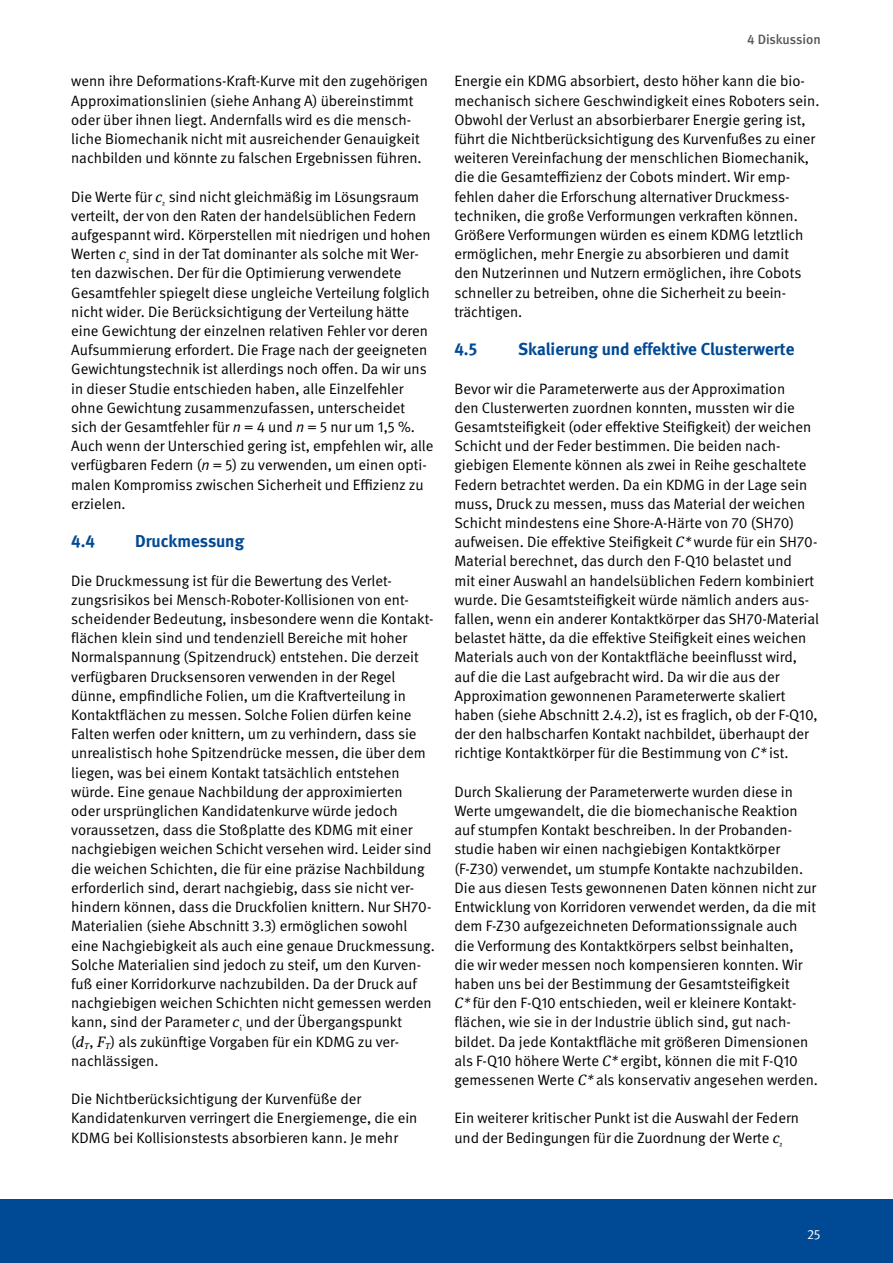
<style>
.page{position:relative;width:893px;height:1263px;background:#fff}
.page>*{position:absolute;margin:0;border:0;box-sizing:border-box;transform-origin:0 0}
.Headlines_H2_1_1{font:700 17.25px "DGUV Meta";color:#004994}
.Innenteil_P_Grundtext{font:15px/19.2px "DGUV Meta";color:#000}
.t1{font:500 13.5px "DGUV Meta";letter-spacing:-.005em;color:#575756}
.t2{font:13.5px "DGUV Meta";color:#fff}
.s1{font-family:"DGUV Meta Serif";font-style:italic}
.s2{font-style:italic}
.s3{font-family:"Cambria Math";font-style:italic}
</style>
<div class="page">
<div style="left:0;top:1199px;width:893px;height:64px;background:#004994"></div>
<p class="Innenteil_P_Grundtext" style="left:71px;top:72px;width:358px">wenn ihre Deformations-Kraft-Kurve mit den zugehörigen Approximationslinien (siehe Anhang A) übereinstimmt oder über ihnen liegt. Andernfalls wird es die mensch&shy;liche Biomechanik nicht mit ausreichender Genauigkeit nachbilden und könnte zu falschen Ergebnissen führen.</p>
<p class="Innenteil_P_Grundtext" style="left:71px;top:187px;width:364px">Die Werte für <span class="s1">c</span><sub>₂</sub> sind nicht gleichmäßig im Lösungsraum verteilt, der von den Raten der handelsüblichen Federn aufgespannt wird. Körperstellen mit niedrigen und hohen Werten <span class="s1">c</span><sub>₂</sub> sind in der Tat dominanter als solche mit Wer&shy;ten dazwischen. Der für die Optimierung verwendete Gesamtfehler spiegelt diese ungleiche Verteilung folglich nicht wider. Die Berücksichtigung der Verteilung hätte eine Gewichtung der einzelnen relativen Fehler vor deren Aufsummierung erfordert. Die Frage nach der geeigneten Gewichtungstechnik ist allerdings noch offen. Da wir uns in dieser Studie entschieden haben, alle Einzelfehler ohne Gewichtung zusammenzufassen, unterscheidet sich der Gesamtfehler für <span class="s2">n</span> = 4 und <span class="s2">n</span> = 5 nur um 1,5 %.<br>Auch wenn der Unterschied gering ist, empfehlen wir, alle verfügbaren Federn (<span class="s2">n</span> = 5) zu verwenden, um einen opti&shy;malen Kompromiss zwischen Sicherheit und Effizienz zu erzielen.</p>
<h2 class="Headlines_H2_1_1" style="left:71px;top:531px;width:25px">4.4</h2>
<h2 class="Headlines_H2_1_1" style="left:135px;top:531px;width:111px">Druckmessung</h2>
<p class="Innenteil_P_Grundtext" style="left:71px;top:571px;width:365px">Die Druckmessung ist für die Bewertung des Verlet&shy;zungsrisikos bei Mensch-Roboter-Kollisionen von ent&shy;scheidender Bedeutung, insbesondere wenn die Kontakt&shy;flächen klein sind und tendenziell Bereiche mit hoher Normalspannung (Spitzendruck) entstehen. Die derzeit verfügbaren Drucksensoren verwenden in der Regel dünne, empfindliche Folien, um die Kraftverteilung in Kontaktflächen zu messen. Solche Folien dürfen keine Falten werfen oder knittern, um zu verhindern, dass sie unrealistisch hohe Spitzendrücke messen, die über dem liegen, was bei einem Kontakt tatsächlich entstehen würde. Eine genaue Nachbildung der approximierten oder ursprünglichen Kandidatenkurve würde jedoch voraussetzen, dass die Stoßplatte des KDMG mit einer nachgiebigen weichen Schicht versehen wird. Leider sind die weichen Schichten, die für eine präzise Nachbildung erforderlich sind, derart nachgiebig, dass sie nicht ver&shy;hindern können, dass die Druckfolien knittern. Nur SH70- Materialien (siehe Abschnitt 3.3) ermöglichen sowohl eine Nachgiebigkeit als auch eine genaue Druckmessung.<br>Solche Materialien sind jedoch zu steif, um den Kurven&shy;fuß einer Korridorkurve nachzubilden. Da der Druck auf nachgiebigen weichen Schichten nicht gemessen werden kann, sind der Parameter <span class="s1">c</span><sub>₁</sub> und der Übergangspunkt<br>(<span class="s1">d</span><sub>T</sub>, <span class="s1">F</span><sub>T</sub>) als zukünftige Vorgaben für ein KDMG zu ver&shy;nachlässigen.</p>
<p class="Innenteil_P_Grundtext" style="left:71px;top:1090px;width:348px">Die Nichtberücksichtigung der Kurvenfüße der<br>Kandidatenkurven verringert die Energiemenge, die ein<br>KDMG bei Kollisionstests absorbieren kann. Je mehr</p>
<p class="t1" style="left:747px;top:32px;width:75px">4 Diskussion</p>
<p class="Innenteil_P_Grundtext" style="left:454px;top:72px;width:366px">Energie ein KDMG absorbiert, desto höher kann die bio&shy;mechanisch sichere Geschwindigkeit eines Roboters sein.<br>Obwohl der Verlust an absorbierbarer Energie gering ist, führt die Nichtberücksichtigung des Kurvenfußes zu einer weiteren Vereinfachung der menschlichen Biomechanik, die die Gesamteffizienz der Cobots mindert. Wir emp&shy;fehlen daher die Erforschung alternativer Druckmess&shy;techniken, die große Verformungen verkraften können.<br>Größere Verformungen würden es einem KDMG letztlich ermöglichen, mehr Energie zu absorbieren und damit<br>den Nutzerinnen und Nutzern ermöglichen, ihre Cobots schneller zu betreiben, ohne die Sicherheit zu beein&shy;trächtigen.</p>
<h2 class="Headlines_H2_1_1" style="left:454px;top:339px;width:24px">4.5</h2>
<h2 class="Headlines_H2_1_1" style="left:518px;top:339px;width:278px">Skalierung und effektive Clusterwerte</h2>
<p class="Innenteil_P_Grundtext" style="left:454px;top:379px;width:366px">Bevor wir die Parameterwerte aus der Approximation<br>den Clusterwerten zuordnen konnten, mussten wir die Gesamtsteifigkeit (oder effektive Steifigkeit) der weichen Schicht und der Feder bestimmen. Die beiden nach&shy;giebigen Elemente können als zwei in Reihe geschaltete Federn betrachtet werden. Da ein KDMG in der Lage sein muss, Druck zu messen, muss das Material der weichen Schicht mindestens eine Shore-A-Härte von 70 (SH70) aufweisen. Die effektive Steifigkeit <span class="s1">C</span><span class="s3">*</span>wurde für ein SH70- Material berechnet, das durch den F-Q10 belastet und<br>mit einer Auswahl an handelsüblichen Federn kombiniert wurde. Die Gesamtsteifigkeit würde nämlich anders aus&shy;fallen, wenn ein anderer Kontaktkörper das SH70-Material belastet hätte, da die effektive Steifigkeit eines weichen Materials auch von der Kontaktfläche beeinflusst wird, auf die die Last aufgebracht wird. Da wir die aus der Approximation gewonnenen Parameterwerte skaliert haben (siehe Abschnitt 2.4.2), ist es fraglich, ob der F-Q10, der den halbscharfen Kontakt nachbildet, überhaupt der richtige Kontaktkörper für die Bestimmung von <span class="s1">C</span><span class="s3">*</span>ist.</p>
<p class="Innenteil_P_Grundtext" style="left:454px;top:782px;width:365px">Durch Skalierung der Parameterwerte wurden diese in Werte umgewandelt, die die biomechanische Reaktion auf stumpfen Kontakt beschreiben. In der Probanden&shy;studie haben wir einen nachgiebigen Kontaktkörper (F-Z30) verwendet, um stumpfe Kontakte nachzubilden.<br>Die aus diesen Tests gewonnenen Daten können nicht zur Entwicklung von Korridoren verwendet werden, da die mit dem F-Z30 aufgezeichneten Deformationssignale auch die Verformung des Kontaktkörpers selbst beinhalten,<br>die wir weder messen noch kompensieren konnten. Wir haben uns bei der Bestimmung der Gesamtsteifigkeit <span class="s1">C</span><span class="s3">*</span>für den F-Q10 entschieden, weil er kleinere Kontakt&shy;flächen, wie sie in der Industrie üblich sind, gut nach&shy;bildet. Da jede Kontaktfläche mit größeren Dimensionen als F-Q10 höhere Werte <span class="s1">C</span><span class="s3">*</span>ergibt, können die mit F-Q10 gemessenen Werte <span class="s1">C</span><span class="s3">*</span>als konservativ angesehen werden.</p>
<p class="Innenteil_P_Grundtext" style="left:454px;top:1109px;width:346px">Ein weiterer kritischer Punkt ist die Auswahl der Federn und der Bedingungen für die Zuordnung der Werte <span class="s1">c</span><sub>₂</sub></p>
<p class="t2" style="left:807px;top:1226px;width:15px">25</p>
</div>
